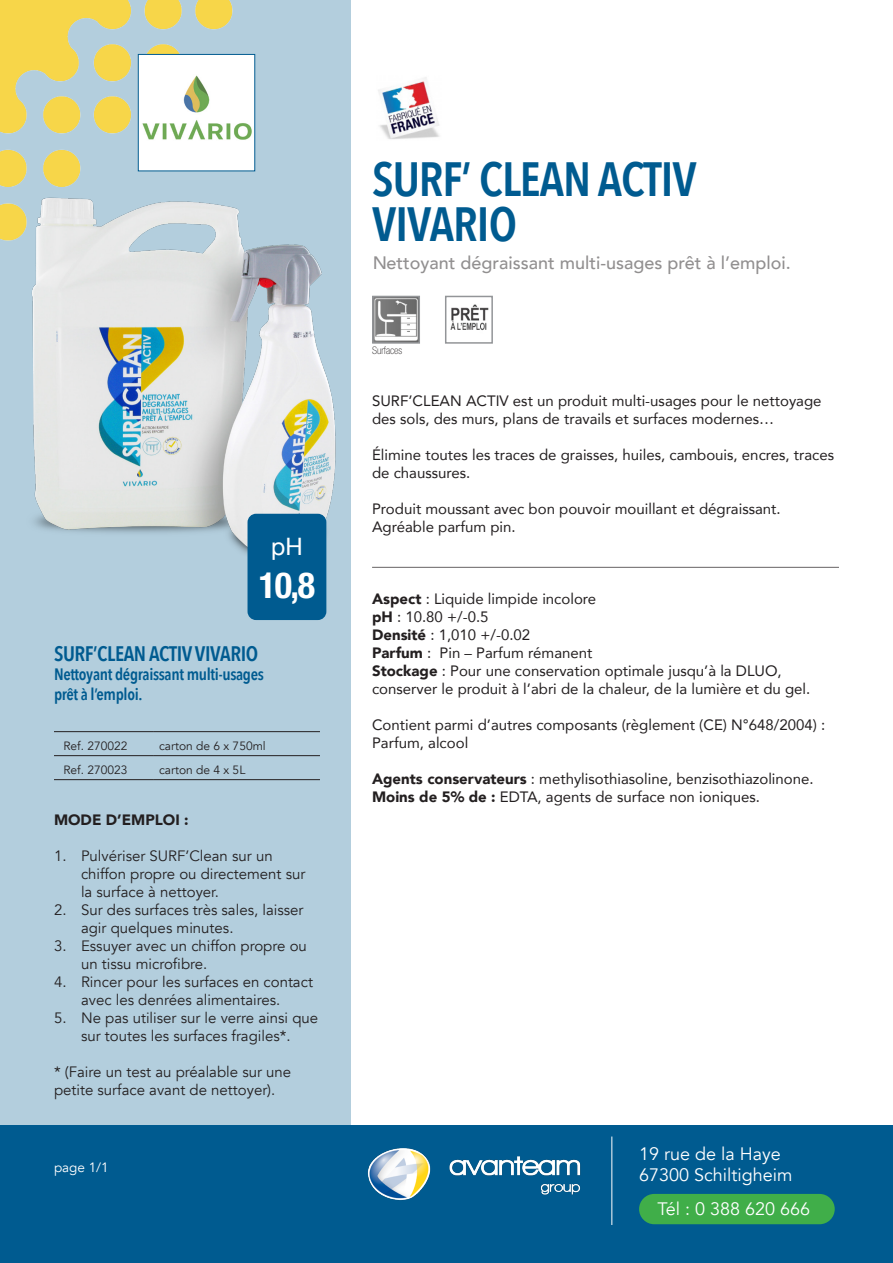
<style>
.page{position:relative;width:893px;height:1263px;background:#fff}
.page>*{position:absolute;margin:0;border:0;box-sizing:border-box;transform-origin:0 0}
.Titre_Article{font:600 48px "Avenir Next Condensed";letter-spacing:-.02em;color:#005b90}
.t1{font:700 condensed 36px "Helvetica Neue";color:#fff}
.t2{font:24px "Helvetica Neue";color:#fff}
.Titre_Article-2{font:600 21px "Avenir Next Condensed";letter-spacing:-.02em;color:#005b90}
.t3{font:500 18px "Avenir";color:#231f20}
.t4{font:18px "Avenir";color:#fff}
.Titre_Article-3{font:600 16.5px "Avenir Next Condensed";letter-spacing:-.02em;color:#005b90}
.t5{font:15px/18px "Avenir";color:#231f20}
.t6{font:15px/18px "Avenir";color:#231f20}
.t7{font:900 15px "Avenir";color:#231f20}
.t8{font:13.5px "Avenir";color:#fff}
.t9{font:12px "Avenir";color:#231f20}
.t10{font:100 condensed 10.5px "Helvetica Neue";color:#231f20}
.s1{font-weight:900}
</style>
<div class="page">
<div style="left:0;top:1126px;width:893px;height:137px;background:#005b90"></div>
<div style="left:0;top:0;width:351px;height:1125px;background:#b3cedd"></div>
<img style="left:0;top:0;width:256px;height:168px">
<img style="left:0;top:168px;width:336px;height:388px">
<hr style="left:611px;top:1136px;width:1px;height:89px;background:#fff">
<img style="left:367px;top:1148px;width:64px;height:53px">
<img style="left:449px;top:1156px;width:132px;height:39px">
<div style="left:639px;top:1194px;width:196px;height:30px;background:#40ae49;border-radius:15px"></div>
<hr style="left:54px;top:731px;width:99px;height:1px;background:#231f20">
<hr style="left:153px;top:731px;width:167px;height:1px;background:#231f20">
<hr style="left:54px;top:755px;width:99px;height:1px;background:#231f20">
<hr style="left:153px;top:755px;width:167px;height:1px;background:#231f20">
<hr style="left:54px;top:779px;width:99px;height:1px;background:#231f20">
<hr style="left:153px;top:779px;width:167px;height:1px;background:#231f20">
<img style="left:378px;top:77px;width:62px;height:62px">
<img style="left:140px;top:56px;width:113px;height:113px">
<div style="left:138px;top:54px;width:117px;height:117px;border:1px solid #005b90"></div>
<div style="left:248px;top:514px;width:78px;height:106px;background:#005b90;border-radius:9px"></div>
<hr style="left:372px;top:567px;width:467px;height:1px;background:#231f20">
<img style="left:375px;top:299px;width:42px;height:42px">
<div style="left:372px;top:296px;width:48px;height:48px;border:2px solid #939598"></div>
<img style="left:450px;top:304px;width:39px;height:27px">
<div style="left:445px;top:296px;width:48px;height:48px;border:2px solid #939598"></div>
<p class="t2" style="left:271px;top:529px;width:33px">pH</p>
<p class="t1" style="left:259px;top:563px;width:58px">10,8</p>
<p class="Titre_Article-2" style="left:54px;top:635px;width:206px">SURF’CLEAN ACTIV VIVARIO</p>
<p class="Titre_Article-3" style="left:54px;top:660px;width:211px">Nettoyant dégraissant multi-usages</p>
<p class="Titre_Article-3" style="left:54px;top:680px;width:90px">prêt à l’emploi.</p>
<p class="t9" style="left:63px;top:738px;width:66px">Ref. 270022</p>
<p class="t9" style="left:159px;top:738px;width:108px">carton de 6 x 750ml</p>
<p class="t9" style="left:63px;top:762px;width:66px">Ref. 270023</p>
<p class="t9" style="left:159px;top:762px;width:88px">carton de 4 x 5L</p>
<p class="t7" style="left:54px;top:807px;width:136px">MODE D’EMPLOI :</p>
<p class="t6" style="left:81px;top:847px;width:226px;text-indent:-27px">1. Pulvériser SURF’Clean sur un chiffon propre ou directement sur la surface à nettoyer.</p>
<p class="t6" style="left:81px;top:901px;width:224px;text-indent:-27px">2. Sur des surfaces très sales, laisser agir quelques minutes.</p>
<p class="t6" style="left:81px;top:937px;width:227px;text-indent:-27px">3. Essuyer avec un chiffon propre ou un tissu microfibre.</p>
<p class="t6" style="left:54px;top:973px;width:260px;text-align:center">4. Rincer pour les surfaces en contact avec les denrées alimentaires.</p>
<p class="t6" style="left:54px;top:1009px;width:266px;text-align:center">5. Ne pas utiliser sur le verre ainsi que sur toutes les surfaces fragiles*.</p>
<p class="t6" style="left:54px;top:1063px;width:239px">* (Faire un test au préalable sur une petite surface avant de nettoyer).</p>
<p class="t8" style="left:54px;top:1159px;width:56px">page 1/1</p>
<p class="Titre_Article" style="left:372px;top:138px;width:326px">SURF’ CLEAN ACTIV</p>
<p class="Titre_Article" style="left:372px;top:183px;width:146px">VIVARIO</p>
<p class="t3" style="left:372px;top:248px;width:420px">Nettoyant dégraissant multi-usages prêt à l’emploi.</p>
<p class="t10" style="left:372px;top:344px;width:32px">Surfaces</p>
<p class="t5" style="left:372px;top:391px;width:451px">SURF’CLEAN ACTIV est un produit multi-usages pour le nettoyage des sols, des murs, plans de travails et surfaces modernes…</p>
<p class="t5" style="left:372px;top:445px;width:464px">Élimine toutes les traces de graisses, huiles, cambouis, encres, traces de chaussures.</p>
<p class="t5" style="left:372px;top:499px;width:410px">Produit moussant avec bon pouvoir mouillant et dégraissant.<br>Agréable parfum pin.</p>
<p class="t5" style="left:372px;top:589px;width:226px"><span class="s1">Aspect</span> : Liquide limpide incolore</p>
<p class="t5" style="left:372px;top:607px;width:118px"><span class="s1">pH</span> : 10.80 +/-0.5</p>
<p class="t5" style="left:372px;top:625px;width:160px"><span class="s1">Densité</span> : 1,010 +/-0.02</p>
<p class="t5" style="left:372px;top:643px;width:222px"><span class="s1">Parfum</span> : Pin – Parfum rémanent</p>
<p class="t5" style="left:372px;top:661px;width:440px"><span class="s1">Stockage</span> : Pour une conservation optimale jusqu’à la DLUO, conserver le produit à l’abri de la chaleur, de la lumière et du gel.</p>
<p class="t5" style="left:372px;top:715px;width:455px">Contient parmi d’autres composants (règlement (CE) N°648/2004) :<br>Parfum, alcool</p>
<p class="t5" style="left:372px;top:769px;width:443px"><span class="s1">Agents conservateurs</span> : methylisothiasoline, benzisothiazolinone.</p>
<p class="t5" style="left:372px;top:787px;width:389px"><span class="s1">Moins de 5% de :</span> EDTA, agents de surface non ioniques.</p>
<p class="t4" style="left:639px;top:1143px;width:143px">19 rue de la Haye</p>
<p class="t4" style="left:639px;top:1164px;width:155px">67300 Schiltigheim</p>
<p class="t4" style="left:657px;top:1198px;width:154px">Tél : 0 388 620 666</p>
</div>
